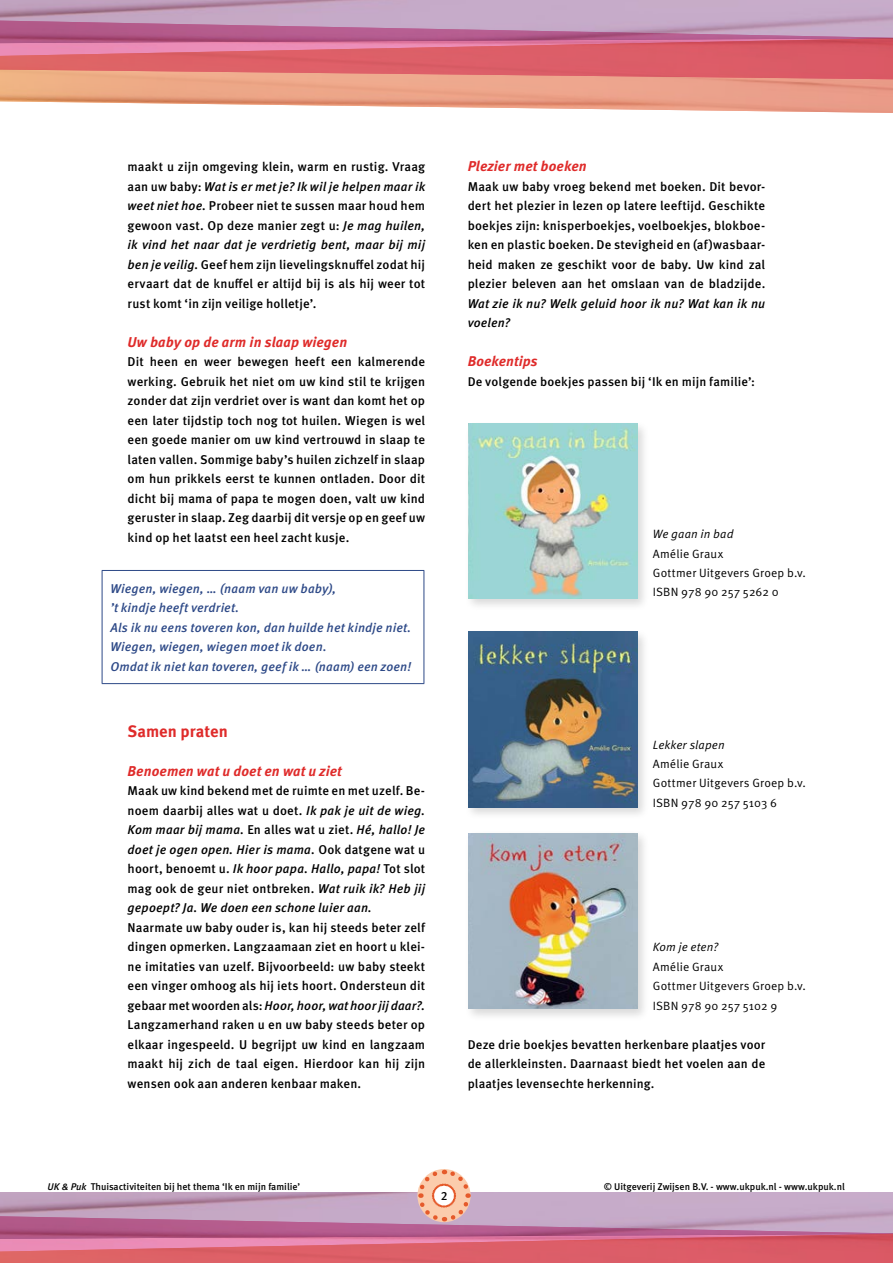
<style>
.page{position:relative;width:893px;height:1263px;background:#fff}
.page>*{position:absolute;margin:0;border:0;box-sizing:border-box;transform-origin:0 0}
.t1{font:700 16.5px "Meta OT";letter-spacing:-.005em;color:#df2b2a}
.t2{font:italic 700 14.25px "Meta OT";letter-spacing:.005em;color:#df2b2a}
.t3{font:italic 700 14.1px "Meta OT";letter-spacing:.005em;color:#df2b2a}
.t4{font:500 12.75px/19.5px "Meta OT";letter-spacing:.01em;color:#000;text-align:justify}
.t5{font:italic 500 12.75px/19.5px "Meta OT";letter-spacing:.01em;color:#2d4987}
.t6{font:italic 500 12.75px "Meta OT";letter-spacing:.01em;color:#000}
.t7{font:500 12.6px/19.5px "Meta OT";letter-spacing:.01em;color:#000;text-align:justify}
.t8{font:italic 500 12.6px "Meta OT";letter-spacing:.015em;color:#000}
.t9{font:12px/19.4px "Meta OT";letter-spacing:.015em;color:#000}
.t10{font:italic 12px "Meta OT";letter-spacing:.01em;color:#000}
.t11{font:500 12px "Meta OT";color:#000}
.t12{font:500 9.75px "Meta OT";color:#000}
.s1{font-style:italic}
</style>
<div class="page">
<img style="left:0;top:79px;width:893px;height:34px">
<img style="left:0;top:43px;width:893px;height:36px">
<img style="left:0;top:0;width:893px;height:43px">
<svg style="left:0;top:1169px;width:893px;height:94px"></svg>
<div style="left:464px;top:420px;width:186px;height:191px;background:#000;opacity:.15"></div>
<img style="left:468px;top:424px;width:169px;height:174px">
<div style="left:464px;top:628px;width:186px;height:192px;background:#000;opacity:.15"></div>
<img style="left:468px;top:632px;width:169px;height:175px">
<div style="left:464px;top:829px;width:186px;height:192px;background:#000;opacity:.15"></div>
<img style="left:468px;top:833px;width:169px;height:176px">
<hr style="left:102px;top:570px;width:322px;height:1px;background:#2d4987">
<hr style="left:102px;top:571px;width:1px;height:112px;background:#2d4987">
<hr style="left:424px;top:571px;width:1px;height:112px;background:#2d4987">
<hr style="left:102px;top:683px;width:322px;height:1px;background:#2d4987">
<p class="t4" style="left:128px;top:157px;width:299px">maakt u zijn omgeving klein, warm en rustig. Vraag aan uw baby: <span class="s1">Wat is er met je? Ik wil je helpen maar ik weet niet hoe.</span> Probeer niet te sussen maar houd hem gewoon vast. Op deze manier zegt u: <span class="s1">Je mag huilen, ik vind het naar dat je verdrietig bent, maar bij mij ben je veilig.</span> Geef hem zijn lievelingsknuffel zodat hij ervaart dat de knuffel er altijd bij is als hij weer tot rust komt ‘in zijn veilige holletje’.</p>
<p class="t2" style="left:128px;top:333px;width:221px">Uw baby op de arm in slaap wiegen</p>
<p class="t4" style="left:128px;top:352px;width:299px">Dit heen en weer bewegen heeft een kalmerende werking. Gebruik het niet om uw kind stil te krijgen zonder dat zijn verdriet over is want dan komt het op een later tijdstip toch nog tot huilen. Wiegen is wel een goede manier om uw kind vertrouwd in slaap te laten vallen. Sommige baby’s huilen zichzelf in slaap om hun prikkels eerst te kunnen ontladen. Door dit dicht bij mama of papa te mogen doen, valt uw kind geruster in slaap. Zeg daarbij dit versje op en geef uw kind op het laatst een heel zacht kusje.</p>
<p class="t5" style="left:110px;top:579px;width:303px">Wiegen, wiegen, … (naam van uw baby),<br>’t kindje heeft verdriet.<br>Als ik nu eens toveren kon, dan huilde het kindje niet.<br>Wiegen, wiegen, wiegen moet ik doen.<br>Omdat ik niet kan toveren, geef ik … (naam) een zoen!</p>
<p class="t1" style="left:128px;top:720px;width:102px">Samen praten</p>
<p class="t2" style="left:128px;top:762px;width:216px">Benoemen wat u doet en wat u ziet</p>
<p class="t4" style="left:128px;top:781px;width:299px">Maak uw kind bekend met de ruimte en met uzelf. Be&shy;noem daarbij alles wat u doet. <span class="s1">Ik pak je uit de wieg.<br>Kom maar bij mama.</span> En alles wat u ziet. <span class="s1">Hé, hallo! Je doet je ogen open. Hier is mama.</span> Ook datgene wat u hoort, benoemt u. <span class="s1">Ik hoor papa. Hallo, papa!</span> Tot slot mag ook de geur niet ontbreken. <span class="s1">Wat ruik ik? Heb jij gepoept? Ja. We doen een schone luier aan.</span></p>
<p class="t4" style="left:128px;top:918px;width:299px">Naarmate uw baby ouder is, kan hij steeds beter zelf dingen opmerken. Langzaamaan ziet en hoort u klei&shy;ne imitaties van uzelf. Bijvoorbeeld: uw baby steekt een vinger omhoog als hij iets hoort. Ondersteun dit gebaar met woorden als: <span class="s1">Hoor, hoor, wat hoor jij daar?.<br></span>Langzamerhand raken u en uw baby steeds beter op elkaar ingespeeld. U begrijpt uw kind en langzaam maakt hij zich de taal eigen. Hierdoor kan hij zijn wensen ook aan anderen kenbaar maken.</p>
<p class="t2" style="left:468px;top:157px;width:121px">Plezier met boeken</p>
<p class="t4" style="left:468px;top:177px;width:299px">Maak uw baby vroeg bekend met boeken. Dit bevor&shy;dert het plezier in lezen op latere leeftijd. Geschikte boekjes zijn: knisperboekjes, voelboekjes, blokboe&shy;ken en plastic boeken. De stevigheid en (af)wasbaar&shy;heid maken ze geschikt voor de baby. Uw kind zal plezier beleven aan het omslaan van de bladzijde.</p>
<p class="t6" style="left:468px;top:295px;width:299px">Wat zie ik nu? Welk geluid hoor ik nu? Wat kan ik nu</p>
<p class="t8" style="left:468px;top:315px;width:44px">voelen?</p>
<p class="t3" style="left:468px;top:352px;width:72px">Boekentips</p>
<p class="t7" style="left:468px;top:372px;width:289px">De volgende boekjes passen bij ‘Ik en mijn familie’:</p>
<p class="t10" style="left:653px;top:527px;width:82px">We gaan in bad</p>
<p class="t9" style="left:653px;top:544px;width:155px">Amélie Graux<br>Gottmer Uitgevers Groep b.v.<br>ISBN 978 90 257 5262 0</p>
<p class="t10" style="left:653px;top:737px;width:74px">Lekker slapen</p>
<p class="t9" style="left:653px;top:755px;width:155px">Amélie Graux<br>Gottmer Uitgevers Groep b.v.<br>ISBN 978 90 257 5103 6</p>
<p class="t10" style="left:653px;top:939px;width:67px">Kom je eten?</p>
<p class="t9" style="left:653px;top:957px;width:155px">Amélie Graux<br>Gottmer Uitgevers Groep b.v.<br>ISBN 978 90 257 5102 9</p>
<p class="t7" style="left:468px;top:1035px;width:299px">Deze drie boekjes bevatten herkenbare plaatjes voor de allerkleinsten. Daarnaast biedt het voelen aan de plaatjes levensechte herkenning.</p>
<p class="t12" style="left:48px;top:1180px;width:254px"><span class="s1">UK &amp; Puk</span> Thuisactiviteiten bij het thema ‘Ik en mijn familie’</p>
<p class="t12" style="left:604px;top:1180px;width:243px">© Uitgeverij Zwijsen B.V. - www.ukpuk.nl - www.ukpuk.nl</p>
<p class="t11" style="left:441px;top:1188px;width:8px">2</p>
</div>
